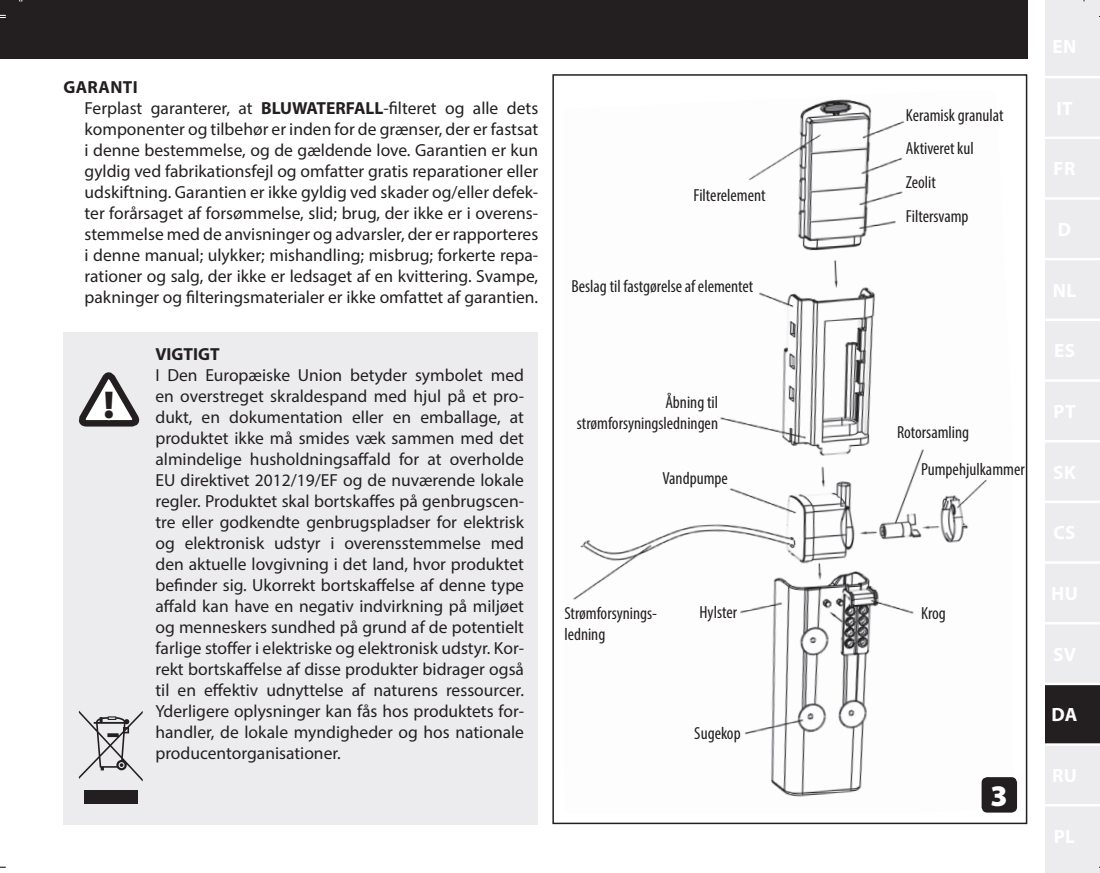
<style>
.page{position:relative;width:1100px;height:873px;background:#fff}
.page>*{position:absolute;margin:0;border:0;box-sizing:border-box;transform-origin:0 0}
.t1{font:900 39px "Myriad Pro";color:#231f20}
.t2{font:900 30px "Myriad Pro";color:#fff}
.t3{font:700 19.25px "Myriad Pro";color:#fff}
.t4{font:17.5px/21px "Myriad Pro";color:#231f20;text-align:justify}
.t5{font:condensed 17.5px/21px "Myriad Pro";color:#231f20}
.t6{font:700 17.5px "Myriad Pro";color:#231f20}
.s1{font-weight:700}
</style>
<div class="page">
<div style="left:0;top:0;width:1027px;height:59px;background:#231f20"></div>
<div style="left:1045px;top:0;width:55px;height:873px;background:#ececee"></div>
<div style="left:1045px;top:684px;width:55px;height:60px;background:#231f20"></div>
<hr style="left:1045px;top:804px;width:55px;height:2px;background:#fff">
<hr style="left:1045px;top:743px;width:55px;height:3px;background:#fff">
<hr style="left:1045px;top:682px;width:55px;height:3px;background:#fff">
<hr style="left:1045px;top:622px;width:55px;height:2px;background:#fff">
<hr style="left:1045px;top:561px;width:55px;height:3px;background:#fff">
<hr style="left:1045px;top:500px;width:55px;height:3px;background:#fff">
<hr style="left:1045px;top:440px;width:55px;height:2px;background:#fff">
<hr style="left:1045px;top:379px;width:55px;height:3px;background:#fff">
<hr style="left:1045px;top:318px;width:55px;height:3px;background:#fff">
<hr style="left:1045px;top:258px;width:55px;height:2px;background:#fff">
<hr style="left:1045px;top:197px;width:55px;height:3px;background:#fff">
<hr style="left:1045px;top:136px;width:55px;height:3px;background:#fff">
<hr style="left:1045px;top:76px;width:55px;height:2px;background:#fff">
<div style="left:63px;top:332px;width:475px;height:492px;background:#ececee"></div>
<div style="left:84px;top:790px;width:53px;height:13px;background:#231f20"></div>
<svg style="left:79px;top:710px;width:64px;height:71px"></svg>
<svg style="left:78px;top:372px;width:61px;height:55px"></svg>
<img style="left:573px;top:99px;width:414px;height:713px">
<div style="left:981px;top:777px;width:36px;height:35px;background:#231f20;border-radius:6px"></div>
<div style="left:552px;top:74px;width:475px;height:750px;border:2px solid #231f20"></div>
<svg style="left:0;top:15px;width:6px;height:3px"></svg>
<svg style="left:0;top:866px;width:6px;height:2px"></svg>
<p class="t4" style="left:85px;top:77px;width:455px;text-align:left;text-indent:-21px"><span class="s1">GARANTI<br></span>Ferplast garanterer, at <span class="s1">BLUWATERFALL</span>-filteret og alle dets komponenter og tilbehør er inden for de grænser, der er fastsat i denne bestemmelse, og de gældende love. Garantien er kun gyldig ved fabrikationsfejl og omfatter gratis reparationer eller udskiftning. Garantien er ikke gyldig ved skader og/eller defek&shy;ter forårsaget af forsømmelse, slid; brug, der ikke er i overens&shy;stemmelse med de anvisninger og advarsler, der er rapporteres i denne manual; ulykker; mishandling; misbrug; forkerte repa&shy;rationer og salg, der ikke er ledsaget af en kvittering. Svampe, pakninger og filteringsmaterialer er ikke omfattet af garantien.</p>
<h1 class="t1" style="left:103px;top:379px;width:13px">!</h1>
<p class="t6" style="left:155px;top:342px;width:66px">VIGTIGT</p>
<p class="t4" style="left:155px;top:364px;width:370px">I Den Europæiske Union betyder symbolet med en overstreget skraldespand med hjul på et pro&shy;dukt, en dokumentation eller en emballage, at produktet ikke må smides væk sammen med det almindelige husholdningsaffald for at overholde EU direktivet 2012/19/EF og de nuværende lokale regler. Produktet skal bortskaffes på genbrugscen&shy;tre eller godkendte genbrugspladser for elektrisk og elektronisk udstyr i overensstemmelse med den aktuelle lovgivning i det land, hvor produktet befinder sig. Ukorrekt bortskaffelse af denne type affald kan have en negativ indvirkning på miljøet og menneskers sundhed på grund af de potentielt farlige stoffer i elektriske og elektronisk udstyr. Kor&shy;rekt bortskaffelse af disse produkter bidrager også til en effektiv udnyttelse af naturens ressourcer.<br>Yderligere oplysninger kan fås hos produktets for&shy;handler, de lokale myndigheder og hos nationale producentorganisationer.</p>
<p class="t5" style="left:693px;top:185px;width:73px">Filterelement</p>
<p class="t5" style="left:571px;top:276px;width:183px">Beslag til fastgørelse af elementet</p>
<p class="t5" style="left:577px;top:391px;width:143px;text-align:right">Åbning til strømforsyningsledningen</p>
<p class="t5" style="left:662px;top:468px;width:67px">Vandpumpe</p>
<p class="t5" style="left:564px;top:602px;width:94px">Strømforsynings&shy;ledning</p>
<p class="t5" style="left:699px;top:602px;width:39px">Hylster</p>
<p class="t5" style="left:694px;top:723px;width:48px">Sugekop</p>
<p class="t5" style="left:906px;top:104px;width:99px">Keramisk granulat</p>
<p class="t5" style="left:906px;top:132px;width:69px;line-height:33.8px">Aktiveret kul<br>Zeolit<br>Filtersvamp</p>
<p class="t5" style="left:897px;top:422px;width:74px">Rotorsamling</p>
<p class="t5" style="left:921px;top:459px;width:105px">Pumpehjulkammer</p>
<p class="t5" style="left:921px;top:602px;width:26px">Krog</p>
<h2 class="t2" style="left:990px;top:776px;width:19px">3</h2>
<p class="t3" style="left:1051px;top:702px;width:27px">DA</p>
</div>
